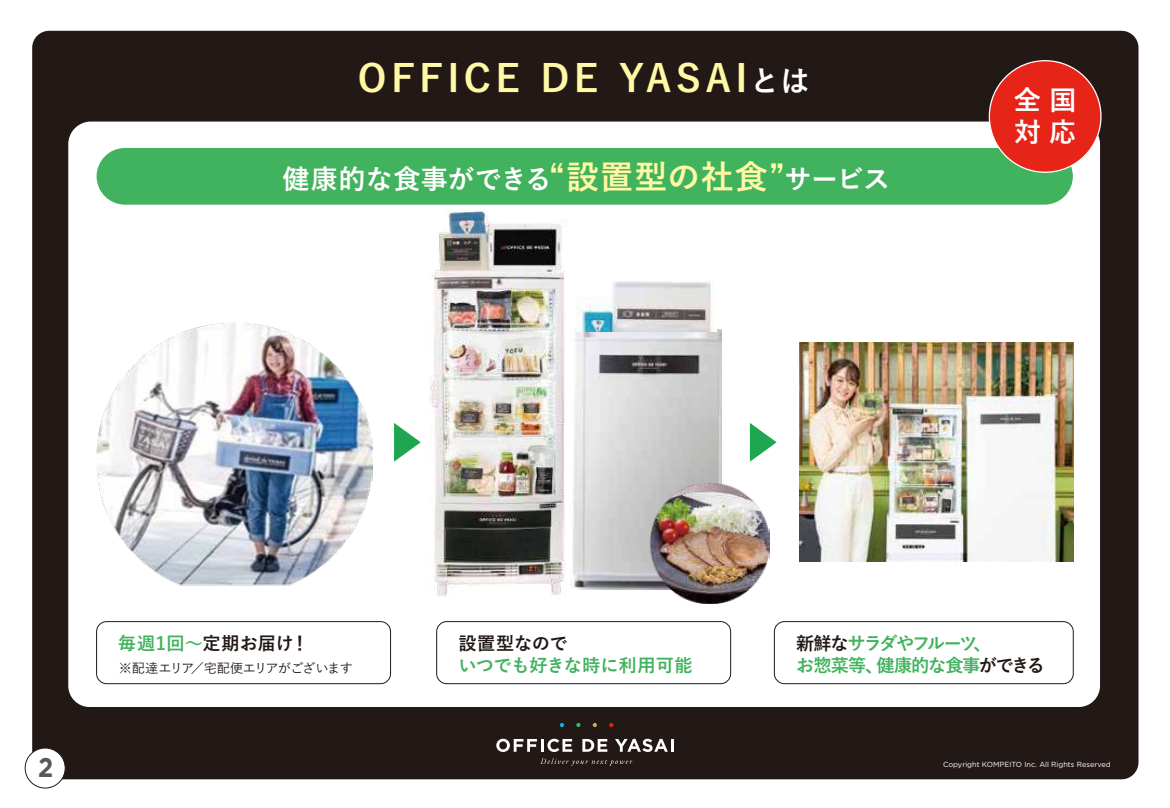
<style>
.page{position:relative;width:1170px;height:808px;background:#fff}
.page>*{position:absolute;margin:0;border:0;box-sizing:border-box;transform-origin:0 0}
.t1{font:37.5px "Yu Gothic Std B";letter-spacing:.12em;color:#fff8a5}
.t2{font:27px/32.4px "Yu Gothic Std B";letter-spacing:.005em;color:#fff}
.t3{font:700 27px "Gotham";color:#595757;scale:.9 1}
.t4{font:18.15px "Yu Gothic Std B";letter-spacing:.01em;color:#221815}
.t5{font:18.15px "Yu Gothic Std B";letter-spacing:-.055em;color:#41b25d}
.t6{font:18.15px "Yu Gothic Std B";letter-spacing:-.005em;color:#41b25d}
.t7{font:18.15px "Yu Gothic Std B";letter-spacing:-.1em;color:#41b25d}
.t8{font:13.2px "Yu Gothic Std M";letter-spacing:-.06em;color:#221815}
.t9{font:7.35px "Gotham";color:#fff}
.s1{font-size:30px;color:#fff}
.s2{font-size:33px;color:#fff8a5}
.s3{color:#41b25d}
.s4{color:#221815}
</style>
<div class="page">
<div style="left:32px;top:31px;width:1106px;height:748px;background:#221815;border-radius:17px"></div>
<svg style="left:496px;top:739px;width:76px;height:13px"></svg>
<svg style="left:582px;top:739px;width:25px;height:13px"></svg>
<svg style="left:615px;top:739px;width:58px;height:13px"></svg>
<svg style="left:540px;top:758px;width:92px;height:8px"></svg>
<svg style="left:560px;top:723px;width:4px;height:4px"></svg>
<svg style="left:576px;top:723px;width:4px;height:4px"></svg>
<svg style="left:592px;top:723px;width:5px;height:4px"></svg>
<svg style="left:609px;top:723px;width:4px;height:4px"></svg>
<div style="left:25px;top:748px;width:40px;height:40px;background:#fff;border-radius:50%"></div>
<div style="left:25px;top:748px;width:40px;height:40px;border:1px solid #221815;border-radius:50%"></div>
<div style="left:68px;top:122px;width:1031px;height:585px;background:#fff;border-radius:22px"></div>
<img style="left:97px;top:323px;width:275px;height:263px">
<img style="left:799px;top:343px;width:274px;height:218px">
<img style="left:602px;top:329px;width:119px;height:260px">
<img style="left:602px;top:281px;width:114px;height:51px">
<img style="left:430px;top:211px;width:172px;height:386px">
<div style="left:97px;top:148px;width:975px;height:57px;background:#41b25d;border-radius:28px"></div>
<div style="left:436px;top:621px;width:295px;height:63px;border:1px solid #221815;border-radius:10px"></div>
<div style="left:989px;top:61px;width:111px;height:111px;background:#e72418;border-radius:50%"></div>
<svg style="left:749px;top:423px;width:27px;height:39px"></svg>
<svg style="left:394px;top:423px;width:26px;height:39px"></svg>
<div style="left:96px;top:621px;width:295px;height:63px;border:1px solid #221815;border-radius:10px"></div>
<div style="left:774px;top:621px;width:299px;height:63px;border:1px solid #221815;border-radius:10px"></div>
<img style="left:650px;top:482px;width:119px;height:121px">
<h1 class="t1" style="left:358px;top:50px;width:453px">OFFICE DE YASAI<span class="s1">とは</span></h1>
<h2 class="t2" style="left:282px;top:162px;width:609px">健康的な食事ができる<span class="s2">“設置型の社食”</span>サービス</h2>
<h2 class="t2" style="left:1013px;top:83px;width:64px">全国対応</h2>
<h2 class="t3" style="left:38px;top:752px;width:18px">2</h2>
<h3 class="t4" style="left:118px;top:629px;width:192px"><span class="s3">毎週1回～</span>定期お届け！</h3>
<h3 class="t7" style="left:796px;top:629px;width:197px"><span class="s4">新鮮な</span>サラダやフルーツ、</h3>
<h3 class="t8" style="left:119px;top:658px;width:236px">※配達エリア／宅配便エリアがございます</h3>
<h3 class="t5" style="left:796px;top:651px;width:250px">お惣菜等、健康的な食事<span class="s4">ができる</span></h3>
<h3 class="t4" style="left:458px;top:629px;width:111px">設置型なので</h3>
<h3 class="t6" style="left:458px;top:651px;width:236px">いつでも好きな時に利用可能</h3>
<p class="t9" style="left:943px;top:759px;width:169px">Copyright KOMPEITO Inc. All Rights Reserved</p>
</div>
